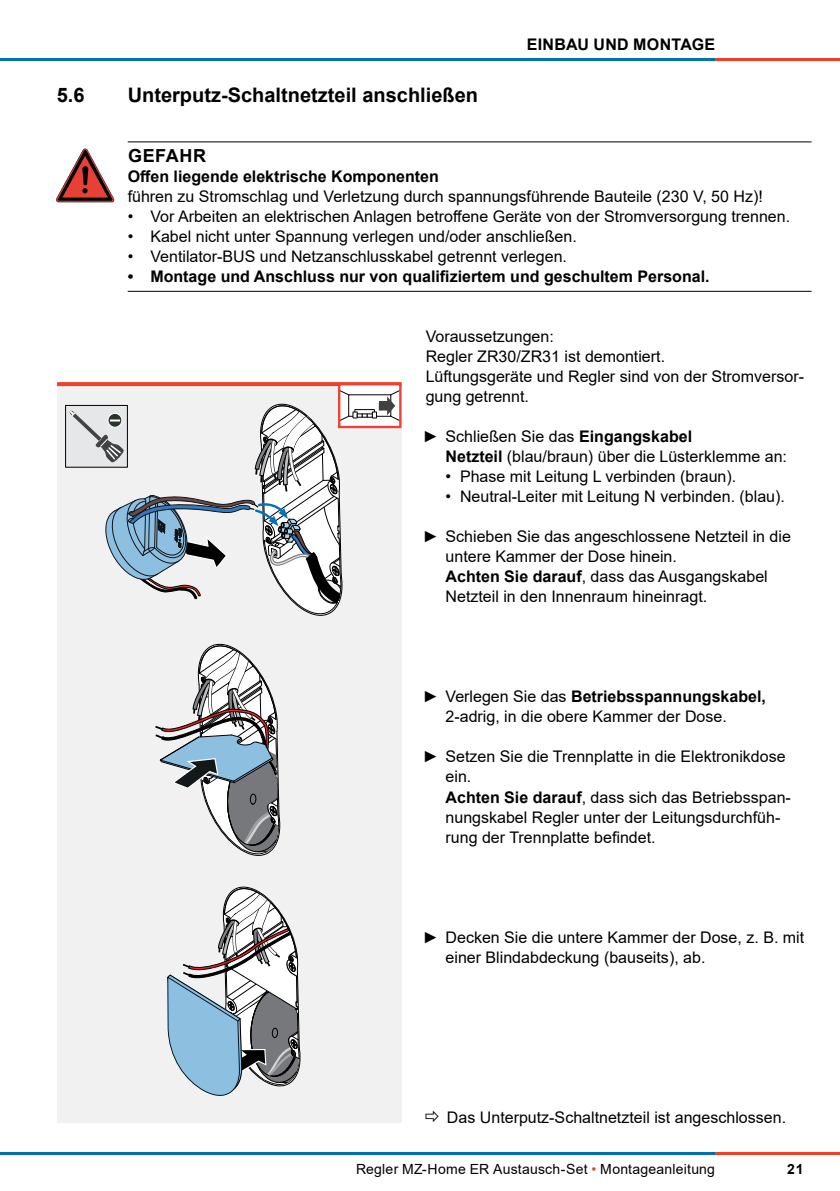
<style>
.page{position:relative;width:840px;height:1191px;background:#fff}
.page>*{position:absolute;margin:0;border:0;box-sizing:border-box;transform-origin:0 0}
.t1{font:700 20px "Arial";color:#000}
.Signalwort_komplette{font:700 18px "Arial";letter-spacing:.035em;color:#000}
.Handlungsaugenmerk{font:16px/20px "Arial";color:#000}
.Art_und_Herkunft_kom{font:700 16px "Arial";color:#000}
.Voraussetzung{font:16px/20px "Arial";color:#000}
.Folgen_komplette_Sei{font:16px "Arial";color:#000}
.t2{font:14px "Arial";letter-spacing:.015em;color:#000}
.t3{font:700 14px "Arial";color:#000}
.s1{font-style:italic}
.s2{font-weight:700}
.s3{color:#e74137}
</style>
<div class="page">
<hr style="left:0;top:1151px;width:714px;height:3px;background:#0070b4">
<hr style="left:714px;top:1151px;width:125px;height:3px;background:#ef4129">
<hr style="left:0;top:58px;width:714px;height:3px;background:#0070b4">
<hr style="left:714px;top:58px;width:125px;height:3px;background:#ef4129">
<hr style="left:128px;top:141px;width:683px;height:1px;background:#000">
<hr style="left:128px;top:291px;width:683px;height:1px;background:#000">
<div style="left:57px;top:382px;width:344px;height:740px;background:#f1f1f2"></div>
<hr style="left:58px;top:202px;width:54px;height:1px;background:#000">
<svg style="left:56px;top:149px;width:58px;height:53px"></svg>
<svg style="left:155px;top:643px;width:126px;height:213px"></svg>
<svg style="left:167px;top:886px;width:134px;height:209px"></svg>
<svg style="left:57px;top:382px;width:344px;height:4px"></svg>
<div style="left:339px;top:384px;width:61px;height:43px;background:#fff"></div>
<svg style="left:341px;top:390px;width:8px;height:5px"></svg>
<div style="left:378px;top:401px;width:10px;height:9px;background:#414042"></div>
<svg style="left:387px;top:390px;width:11px;height:31px"></svg>
<div style="left:338px;top:383px;width:63px;height:45px;border:2px solid #ef4136"></div>
<div style="left:65px;top:405px;width:63px;height:62px;background:#e6e7e8;border:1px solid #000"></div>
<svg style="left:69px;top:402px;width:307px;height:214px"></svg>
<p class="t1" style="left:57px;top:81px;width:29px">5.6</p>
<p class="t1" style="left:128px;top:81px;width:352px">Unterputz-Schaltnetzteil anschließen</p>
<p class="Art_und_Herkunft_kom" style="left:526px;top:33px;width:190px">EINBAU UND MONTAGE</p>
<p class="Signalwort_komplette" style="left:128px;top:143px;width:80px">GEFAHR</p>
<p class="Art_und_Herkunft_kom" style="left:128px;top:165px;width:312px">Offen liegende elektrische Komponenten</p>
<p class="Folgen_komplette_Sei" style="left:128px;top:186px;width:636px">führen zu Stromschlag und Verletzung durch spannungsführende Bauteile (230 V, 50 Hz)!</p>
<p class="Handlungsaugenmerk" style="left:128px;top:206px;width:663px">• Vor Arbeiten an elektrischen Anlagen betroffene Geräte von der Stromversorgung trennen.</p>
<p class="Handlungsaugenmerk" style="left:128px;top:226px;width:450px">• Kabel nicht unter Spannung verlegen und/oder anschließen.</p>
<p class="Handlungsaugenmerk" style="left:128px;top:246px;width:440px">• Ventilator-BUS und Netzanschlusskabel getrennt verlegen.</p>
<p class="Art_und_Herkunft_kom" style="left:128px;top:265px;width:583px">• Montage und Anschluss nur von qualifiziertem und geschultem Personal.</p>
<p class="Voraussetzung" style="left:425px;top:326px;width:379px">Voraussetzungen:<br>Regler ZR30/ZR31 ist demontiert.<br>Lüftungsgeräte und Regler sind von der Stromversor&shy;gung getrennt.</p>
<p class="Handlungsaugenmerk" style="left:445px;top:426px;width:343px;text-indent:-23px"><span class="s1">►</span> Schließen Sie das <span class="s2">Eingangskabel<br>Netzteil</span> (blau/braun) über die Lüsterklemme an:</p>
<p class="Handlungsaugenmerk" style="left:445px;top:466px;width:292px">• Phase mit Leitung L verbinden (braun).</p>
<p class="Handlungsaugenmerk" style="left:445px;top:486px;width:341px">• Neutral-Leiter mit Leitung N verbinden. (blau).</p>
<p class="Handlungsaugenmerk" style="left:445px;top:526px;width:347px;text-indent:-23px"><span class="s1">►</span> Schieben Sie das angeschlossene Netzteil in die untere Kammer der Dose hinein.</p>
<p class="Handlungsaugenmerk" style="left:445px;top:566px;width:323px"><span class="s2">Achten Sie darauf</span>, dass das Ausgangskabel<br>Netzteil in den Innenraum hineinragt.</p>
<p class="Handlungsaugenmerk" style="left:445px;top:686px;width:322px;text-indent:-23px"><span class="s1">►</span> Verlegen Sie das <span class="s2">Betriebsspannungskabel,<br></span>2-adrig, in die obere Kammer der Dose.</p>
<p class="Handlungsaugenmerk" style="left:445px;top:746px;width:341px;text-indent:-23px"><span class="s1">►</span> Setzen Sie die Trennplatte in die Elektronikdose ein.</p>
<p class="Handlungsaugenmerk" style="left:445px;top:786px;width:347px"><span class="s2">Achten Sie darauf</span>, dass sich das Betriebsspan&shy;nungskabel Regler unter der Leitungsdurchfüh&shy;rung der Trennplatte befindet.</p>
<p class="Handlungsaugenmerk" style="left:445px;top:926px;width:360px;text-indent:-23px"><span class="s1">►</span> Decken Sie die untere Kammer der Dose, z. B. mit einer Blindabdeckung (bauseits), ab.</p>
<p class="Handlungsaugenmerk" style="left:446px;top:1106px;width:340px">Das Unterputz-Schaltnetzteil ist angeschlossen.</p>
<p class="t2" style="left:356px;top:1159px;width:360px">Regler MZ-Home ER Austausch-Set <span class="s3">•</span> Montageanleitung</p>
<p class="t3" style="left:786px;top:1159px;width:18px">21</p>
</div>
